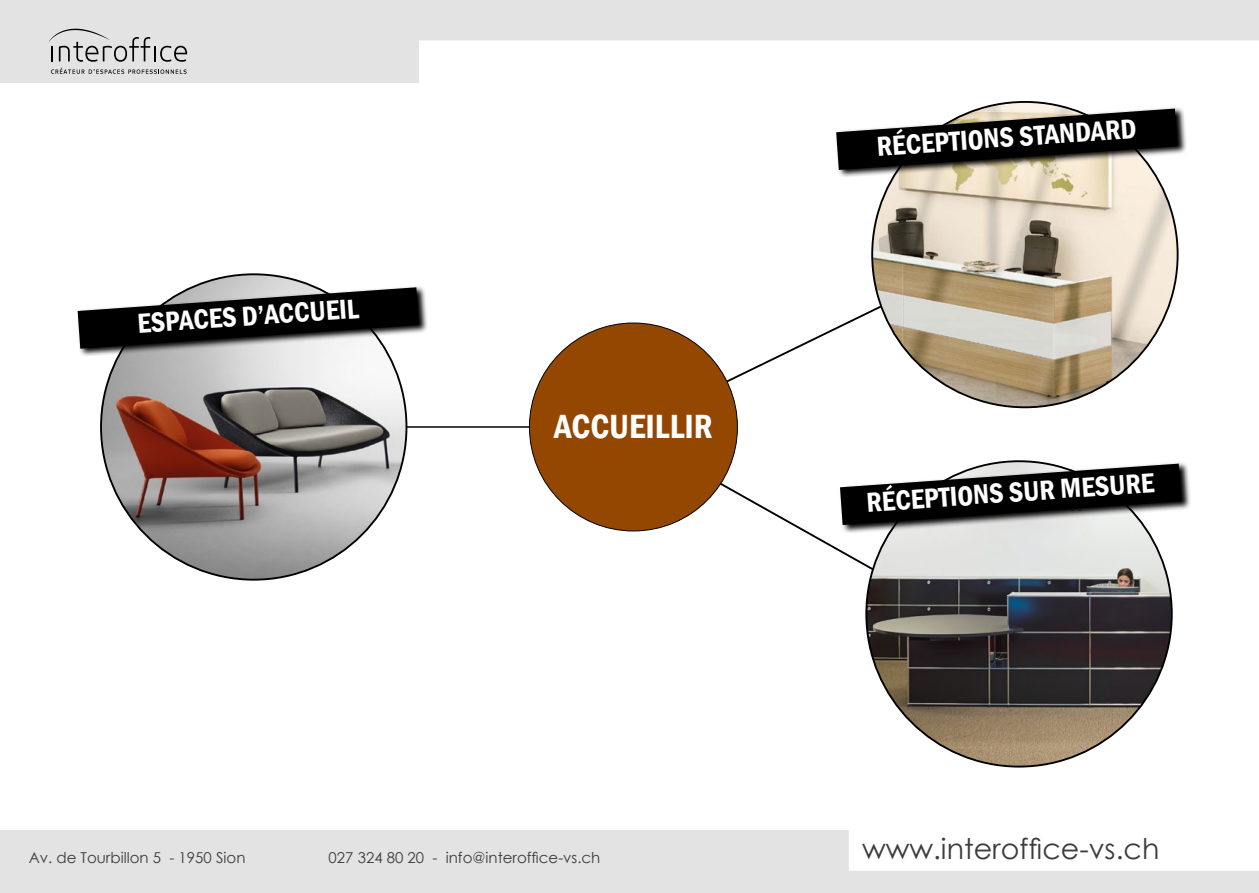
<style>
.page{position:relative;width:1259px;height:893px;background:#fff}
.page>*{position:absolute;margin:0;border:0;box-sizing:border-box;transform-origin:0 0}
.t1{font:600 condensed 34.5px "Franklin Gothic";color:#fff}
.t2{font:28.5px "Century Gothic";color:#3c3c3b}
.t3{font:600 condensed 28.2px "Franklin Gothic";color:#fff}
.t4{font:15px "Century Gothic";color:#3c3c3b}
</style>
<div class="page">
<div style="left:0;top:830px;width:1259px;height:63px;background:#e3e3e3"></div>
<div style="left:849px;top:830px;width:410px;height:41px;background:#fff"></div>
<div style="left:0;top:0;width:1259px;height:83px;background:#e3e3e3"></div>
<svg style="left:48px;top:29px;width:139px;height:33px"></svg>
<svg style="left:51px;top:68px;width:136px;height:6px"></svg>
<div style="left:419px;top:40px;width:840px;height:66px;background:#fff"></div>
<hr style="left:338px;top:426px;width:209px;height:2px;background:#000">
<svg style="left:712px;top:304px;width:172px;height:86px"></svg>
<div style="left:529px;top:323px;width:208px;height:208px;background:#934700;border-radius:50%"></div>
<img style="left:101px;top:274px;width:305px;height:306px;border-radius:153px">
<img style="left:872px;top:102px;width:305px;height:305px;border-radius:153px">
<img style="left:866px;top:461px;width:305px;height:305px;border-radius:151px">
<svg style="left:77px;top:285px;width:350px;height:72px"></svg>
<svg style="left:78px;top:287px;width:341px;height:62px"></svg>
<svg style="left:838px;top:106px;width:348px;height:72px"></svg>
<svg style="left:836px;top:109px;width:341px;height:61px;background:#4e4c48"></svg>
<svg style="left:986px;top:461px;width:205px;height:49px"></svg>
<svg style="left:694px;top:464px;width:487px;height:115px"></svg>
<h3 class="t3" style="left:136px;top:305px;width:223px;rotate:-4deg">ESPACES D’ACCUEIL</h3>
<h1 class="t1" style="left:554px;top:403px;width:160px">ACCUEILLIR</h1>
<p class="t4" style="left:29px;top:847px;width:218px">Av. de Tourbillon 5 - 1950 Sion</p>
<p class="t4" style="left:329px;top:847px;width:273px">027 324 80 20 - info@interoffice-vs.ch</p>
<h3 class="t3" style="left:875px;top:128px;width:262px;rotate:-4deg">RÉCEPTIONS STANDARD</h3>
<h3 class="t3" style="left:865px;top:484px;width:290px;rotate:-4deg">RÉCEPTIONS SUR MESURE</h3>
<h2 class="t2" style="left:862px;top:829px;width:299px">www.interoffice-vs.ch</h2>
</div>
